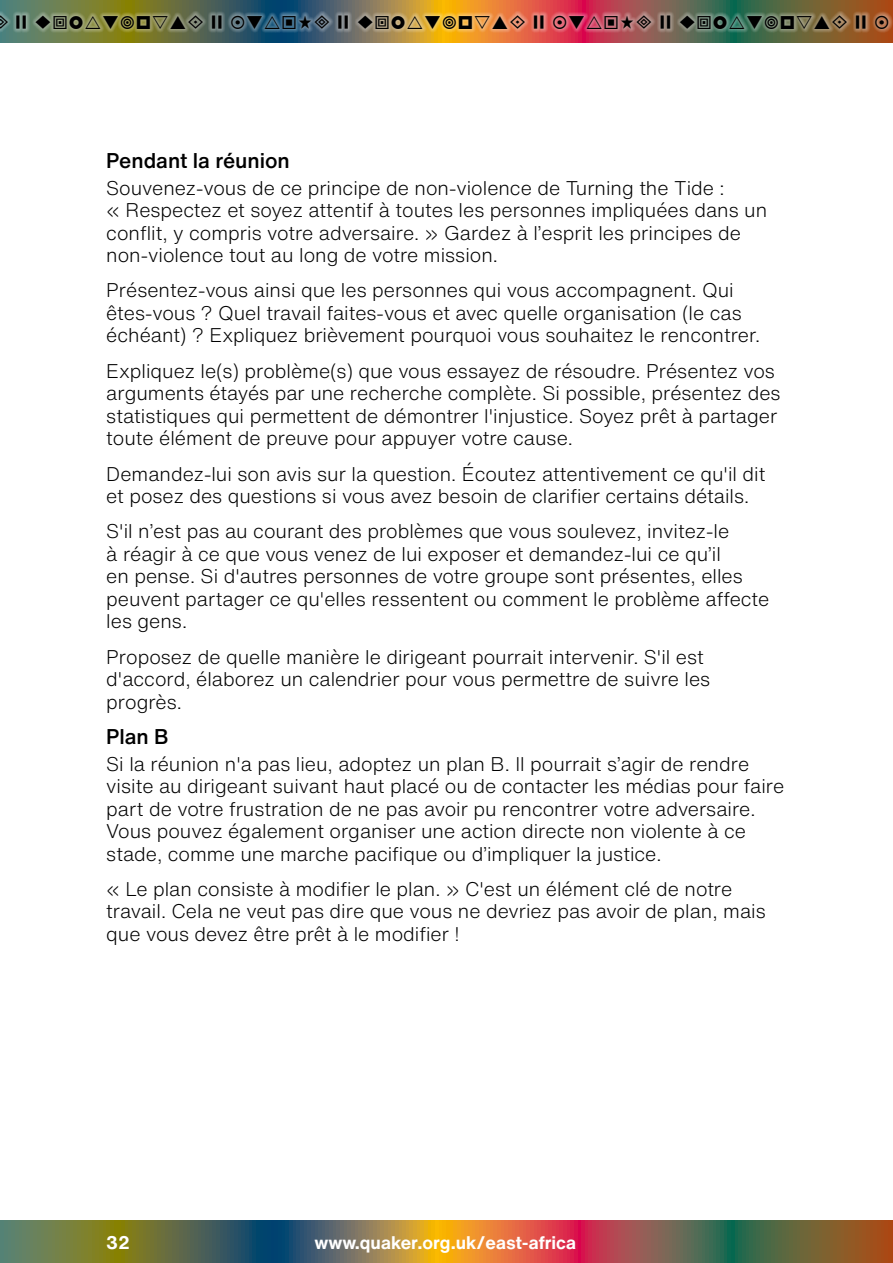
<style>
.page{position:relative;width:893px;height:1263px;background:#fff}
.page>*{position:absolute;margin:0;border:0;box-sizing:border-box;transform-origin:0 0}
.t1{font:500 21px "Helvetica Now Text";letter-spacing:-.005em;color:#000}
.t2{font:300 19.5px/22.5px "Helvetica Now Text";color:#000}
.t3{font:700 18px "Helvetica Now Text";color:#fff}
</style>
<div class="page">
<svg style="left:0;top:0;width:893px;height:43px;background:#816a47"></svg>
<svg style="left:0;top:1220px;width:893px;height:43px;background:#826946"></svg>
<div style="left:0;top:11px;width:893px;height:22px;background:#fff;opacity:.75"></div>
<svg style="left:0;top:16px;width:7px;height:13px"></svg>
<svg style="left:17px;top:16px;width:9px;height:13px"></svg>
<svg style="left:212px;top:16px;width:10px;height:13px"></svg>
<svg style="left:339px;top:16px;width:9px;height:13px"></svg>
<svg style="left:534px;top:16px;width:10px;height:13px"></svg>
<svg style="left:661px;top:16px;width:9px;height:13px"></svg>
<svg style="left:856px;top:16px;width:10px;height:13px"></svg>
<svg style="left:875px;top:16px;width:13px;height:13px"></svg>
<svg style="left:36px;top:16px;width:167px;height:13px;background:#9da171"></svg>
<svg style="left:231px;top:16px;width:98px;height:13px"></svg>
<svg style="left:358px;top:16px;width:167px;height:13px;background:#e0b271"></svg>
<svg style="left:553px;top:16px;width:98px;height:13px"></svg>
<svg style="left:680px;top:16px;width:167px;height:13px;background:#85947b"></svg>
<p class="t1" style="left:106px;top:145px;width:185px">Pendant la réunion</p>
<p class="t2" style="left:106px;top:176px;width:662px">Souvenez-vous de ce principe de non-violence de Turning the Tide :<br>« Respectez et soyez attentif à toutes les personnes impliquées dans un conflit, y compris votre adversaire. » Gardez à l’esprit les principes de non-violence tout au long de votre mission.</p>
<p class="t2" style="left:106px;top:279px;width:655px">Présentez-vous ainsi que les personnes qui vous accompagnent. Qui êtes-vous ? Quel travail faites-vous et avec quelle organisation (le cas échéant) ? Expliquez brièvement pourquoi vous souhaitez le rencontrer.</p>
<p class="t2" style="left:106px;top:359px;width:676px">Expliquez le(s) problème(s) que vous essayez de résoudre. Présentez vos arguments étayés par une recherche complète. Si possible, présentez des statistiques qui permettent de démontrer l'injustice. Soyez prêt à partager toute élément de preuve pour appuyer votre cause.</p>
<p class="t2" style="left:106px;top:462px;width:661px">Demandez-lui son avis sur la question. Écoutez attentivement ce qu'il dit et posez des questions si vous avez besoin de clarifier certains détails.</p>
<p class="t2" style="left:106px;top:519px;width:664px">S'il n’est pas au courant des problèmes que vous soulevez, invitez-le<br>à réagir à ce que vous venez de lui exposer et demandez-lui ce qu’il<br>en pense. Si d'autres personnes de votre groupe sont présentes, elles peuvent partager ce qu'elles ressentent ou comment le problème affecte les gens.</p>
<p class="t2" style="left:106px;top:645px;width:606px">Proposez de quelle manière le dirigeant pourrait intervenir. S'il est d'accord, élaborez un calendrier pour vous permettre de suivre les progrès.</p>
<p class="t1" style="left:106px;top:720px;width:64px">Plan B</p>
<p class="t2" style="left:106px;top:752px;width:679px">Si la réunion n'a pas lieu, adoptez un plan B. Il pourrait s’agir de rendre visite au dirigeant suivant haut placé ou de contacter les médias pour faire part de votre frustration de ne pas avoir pu rencontrer votre adversaire.<br>Vous pouvez également organiser une action directe non violente à ce stade, comme une marche pacifique ou d’impliquer la justice.</p>
<p class="t2" style="left:106px;top:877px;width:661px">« Le plan consiste à modifier le plan. » C'est un élément clé de notre travail. Cela ne veut pas dire que vous ne devriez pas avoir de plan, mais que vous devez être prêt à le modifier !</p>
<p class="t3" style="left:106px;top:1229px;width:25px">32</p>
<p class="t3" style="left:314px;top:1229px;width:263px">www.quaker.org.uk/east-africa</p>
</div>
